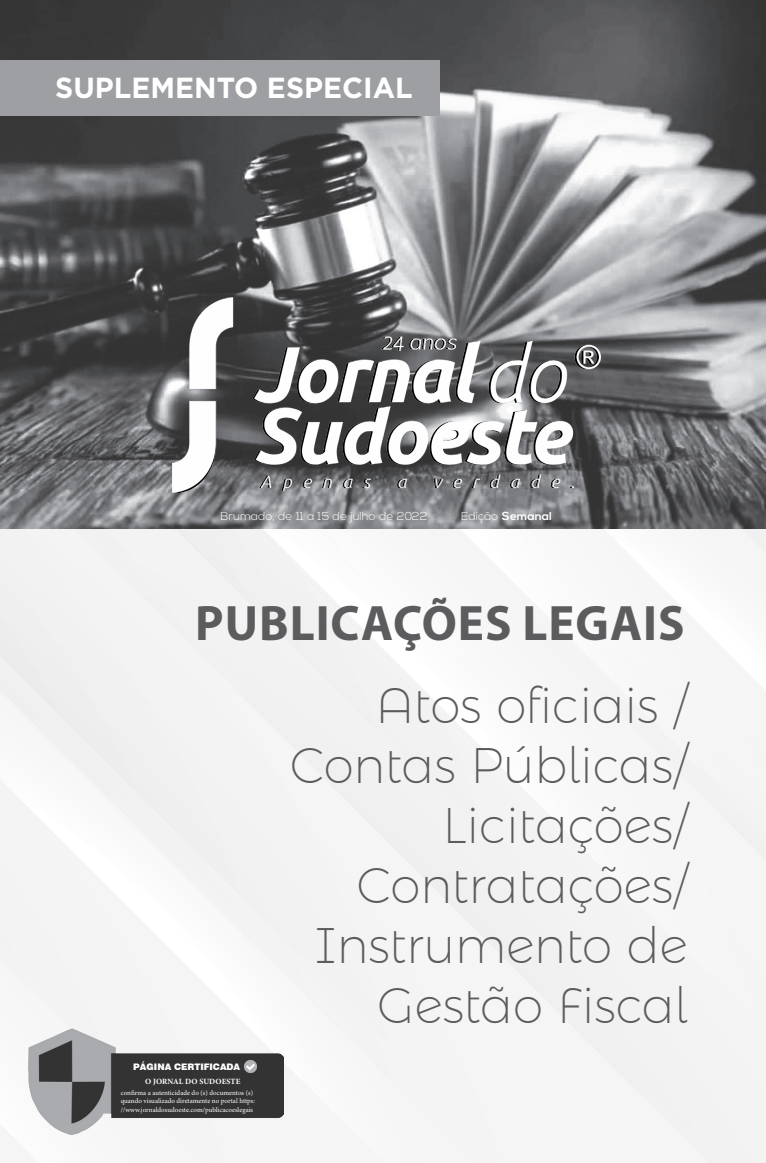
<style>
.page{position:relative;width:766px;height:1163px;background:#fff}
.page>*{position:absolute;margin:0;border:0;box-sizing:border-box;transform-origin:0 0}
.t1{font:200 50px/60px "Montserrat Alternates";color:#5c5c5f;text-align:right}
.t2{font:700 50px "Myriad Pro";letter-spacing:.02em;color:#5c5c5f}
.t3{font:700 29px "Gotham";color:#fff}
.t4{font:300 11.5px "Nexa";color:#fff;scale:1.04 1}
.t5{font:700 11.5px "Nexa";color:#fff;scale:1.04 1}
.t6{font:900 9px "Swiss 721 BT";color:#fff}
.t7{font:700 8px "Minion Pro";letter-spacing:.01em;color:#fff}
.t8{font:7px/8.4px "Minion Pro";color:#fff}
.s1{font-weight:300}
</style>
<div class="page">
<div style="left:0;top:528px;width:765px;height:634px;background:#f4f4f4"></div>
<img style="left:0;top:0;width:765px;height:528px">
<div style="left:0;top:60px;width:440px;height:55px;background:#9d9fa2"></div>
<img style="left:28px;top:1027px;width:255px;height:107px">
<svg style="left:244px;top:1060px;width:12px;height:12px"></svg>
<img style="left:172px;top:298px;width:428px;height:194px">
<h2 class="t3" style="left:55px;top:70px;width:359px">SUPLEMENTO ESPECIAL</h2>
<h3 class="t4" style="left:220px;top:509px;width:201px">Brumado, de 11 a 15 de julho de 2022</h3>
<h3 class="t5" style="left:461px;top:509px;width:89px"><span class="s1">Edição</span> Semanal</h3>
<h1 class="t2" style="left:195px;top:591px;width:490px">PUBLICAÇÕES LEGAIS</h1>
<h1 class="t1" style="left:290px;top:670px;width:399px">Atos oficiais /<br>Contas Públicas/<br>Licitações/<br>Contratações/<br>Instrumento de<br>Gestão Fiscal</h1>
<p class="t6" style="left:133px;top:1061px;width:108px">PÁGINA CERTIFICADA</p>
<p class="t7" style="left:145px;top:1076px;width:96px">O JORNAL DO SUDOESTE</p>
<p class="t8" style="left:121px;top:1088px;width:136px">confirma a autenticidade do (s) documentos (s) quando visualizado diretamente no portal https: //www.jornaldosudoeste.com/publicacoeslegais</p>
</div>
